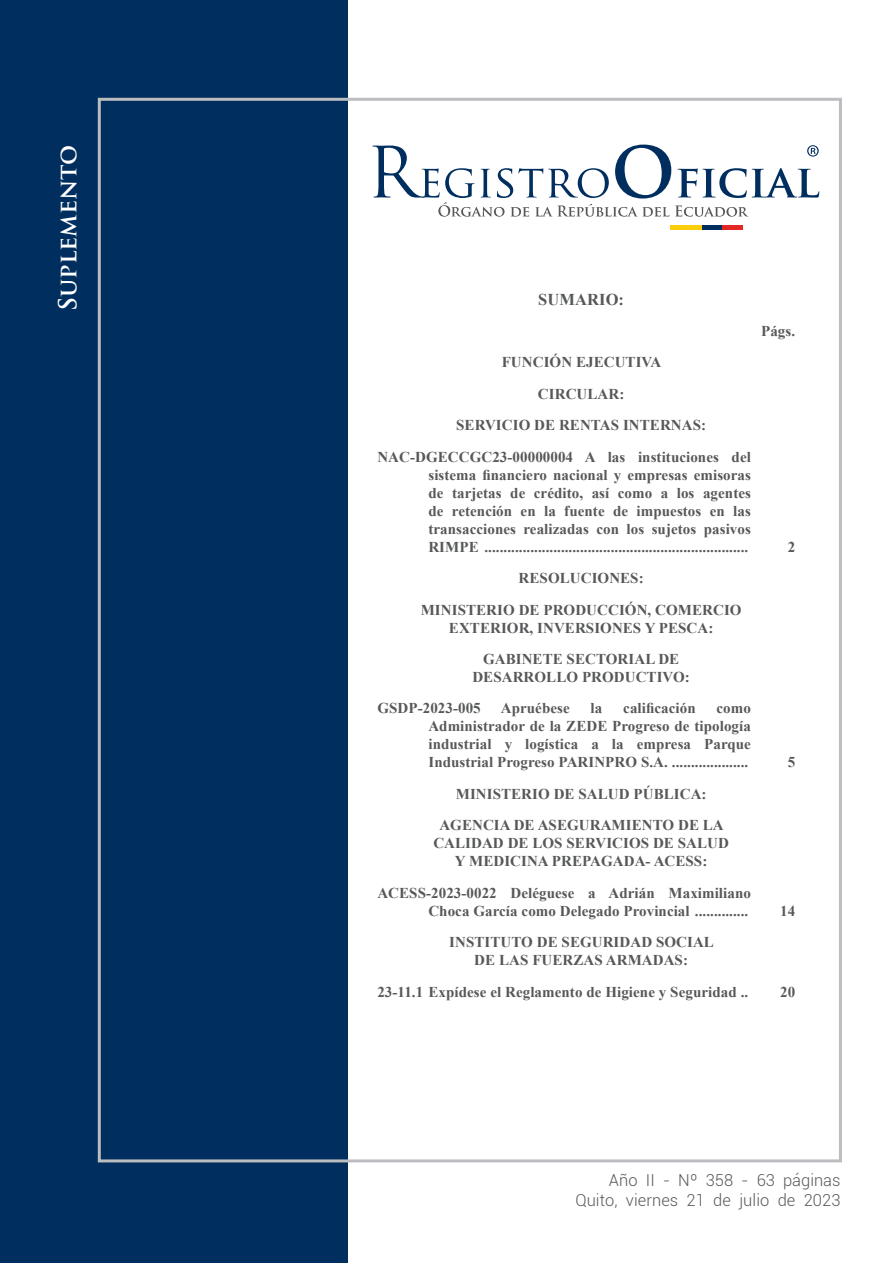
<style>
.page{position:relative;width:893px;height:1263px;background:#fff}
.page>*{position:absolute;margin:0;border:0;box-sizing:border-box;transform-origin:0 0}
.t1{font:700 24.3px "Trajan Pro";letter-spacing:.005em;color:#fff}
.t2{font:300 16.5px "Roboto";letter-spacing:.005em;color:#57585a}
.Sumario_Title{font:700 16.5px "Times New Roman";letter-spacing:.005em;color:#57585a}
.Sumario_Tab_1{font:700 15px/18px "Times New Roman";letter-spacing:.005em;color:#57585a;text-align:justify}
.Sumario_Center{font:700 15px/18px "Times New Roman";letter-spacing:.005em;color:#57585a;text-align:center}
.Sumario_Numero{font:700 15px "Times New Roman";letter-spacing:.005em;color:#57585a}
</style>
<div class="page">
<div style="left:0;top:0;width:348px;height:1263px;background:#002e5e"></div>
<div style="left:670px;top:225px;width:32px;height:5px;background:#fccd0a"></div>
<div style="left:702px;top:225px;width:21px;height:5px;background:#002e5e"></div>
<div style="left:723px;top:225px;width:20px;height:5px;background:#e42625"></div>
<svg style="left:372px;top:145px;width:447px;height:72px"></svg>
<p class="t1" style="left:53px;top:311px;width:168px;rotate:-90deg">Suplemento</p>
<p class="Sumario_Title" style="left:538px;top:288px;width:87px">SUMARIO:</p>
<p class="Sumario_Center" style="left:502px;top:353px;width:161px">FUNCIÓN EJECUTIVA</p>
<p class="Sumario_Center" style="left:538px;top:384px;width:88px">CIRCULAR:</p>
<p class="Sumario_Center" style="left:456px;top:416px;width:251px">SERVICIO DE RENTAS INTERNAS:</p>
<p class="Sumario_Tab_1" style="left:428px;top:447px;width:324px;text-indent:-51px">NAC-DGECCGC23-00000004 A las instituciones del sistema financiero nacional y empresas emisoras de tarjetas de crédito, así como a los agentes de retención en la fuente de impuestos en las transacciones realizadas con los sujetos pasivos RIMPE .....................................................................</p>
<p class="Sumario_Center" style="left:519px;top:569px;width:127px">RESOLUCIONES:</p>
<p class="Sumario_Center" style="left:421px;top:600px;width:322px">MINISTERIO DE PRODUCCIÓN, COMERCIO<br>EXTERIOR, INVERSIONES Y PESCA:</p>
<p class="Sumario_Center" style="left:472px;top:650px;width:219px">GABINETE SECTORIAL DE<br>DESARROLLO PRODUCTIVO:</p>
<p class="Sumario_Tab_1" style="left:377px;top:699px;width:105px">GSDP-2023-005</p>
<p class="Sumario_Tab_1" style="left:501px;top:699px;width:70px">Apruébese</p>
<p class="Sumario_Tab_1" style="left:591px;top:699px;width:13px">la</p>
<p class="Sumario_Tab_1" style="left:623px;top:699px;width:74px">calificación</p>
<p class="Sumario_Tab_1" style="left:428px;top:699px;width:324px;text-indent:288px">como Administrador de la ZEDE Progreso de tipología industrial y logística a la empresa Parque Industrial Progreso PARINPRO S.A. ....................</p>
<p class="Sumario_Center" style="left:456px;top:784px;width:252px">MINISTERIO DE SALUD PÚBLICA:</p>
<p class="Sumario_Center" style="left:433px;top:816px;width:297px">AGENCIA DE ASEGURAMIENTO DE LA<br>CALIDAD DE LOS SERVICIOS DE SALUD<br>Y MEDICINA PREPAGADA- ACESS:</p>
<p class="Sumario_Tab_1" style="left:377px;top:883px;width:375px;text-align:right">ACESS-2023-0022 Deléguese a Adrián Maximiliano<br>Choca García como Delegado Provincial ..............</p>
<p class="Sumario_Numero" style="left:761px;top:321px;width:36px">Págs.</p>
<p class="Sumario_Numero" style="left:788px;top:536px;width:9px">2</p>
<p class="Sumario_Numero" style="left:788px;top:752px;width:9px">5</p>
<p class="Sumario_Numero" style="left:780px;top:900px;width:17px">14</p>
<p class="Sumario_Center" style="left:449px;top:933px;width:266px">INSTITUTO DE SEGURIDAD SOCIAL</p>
<p class="Sumario_Center" style="left:474px;top:951px;width:215px">DE LAS FUERZAS ARMADAS:</p>
<p class="Sumario_Tab_1" style="left:377px;top:982px;width:372px">23-11.1 Expídese el Reglamento de Higiene y Seguridad ..</p>
<p class="Sumario_Numero" style="left:780px;top:981px;width:17px">20</p>
<p class="t2" style="left:609px;top:1169px;width:233px">Año II - Nº 358 - 63 páginas</p>
<p class="t2" style="left:575px;top:1189px;width:267px">Quito, viernes 21 de julio de 2023</p>
</div>
